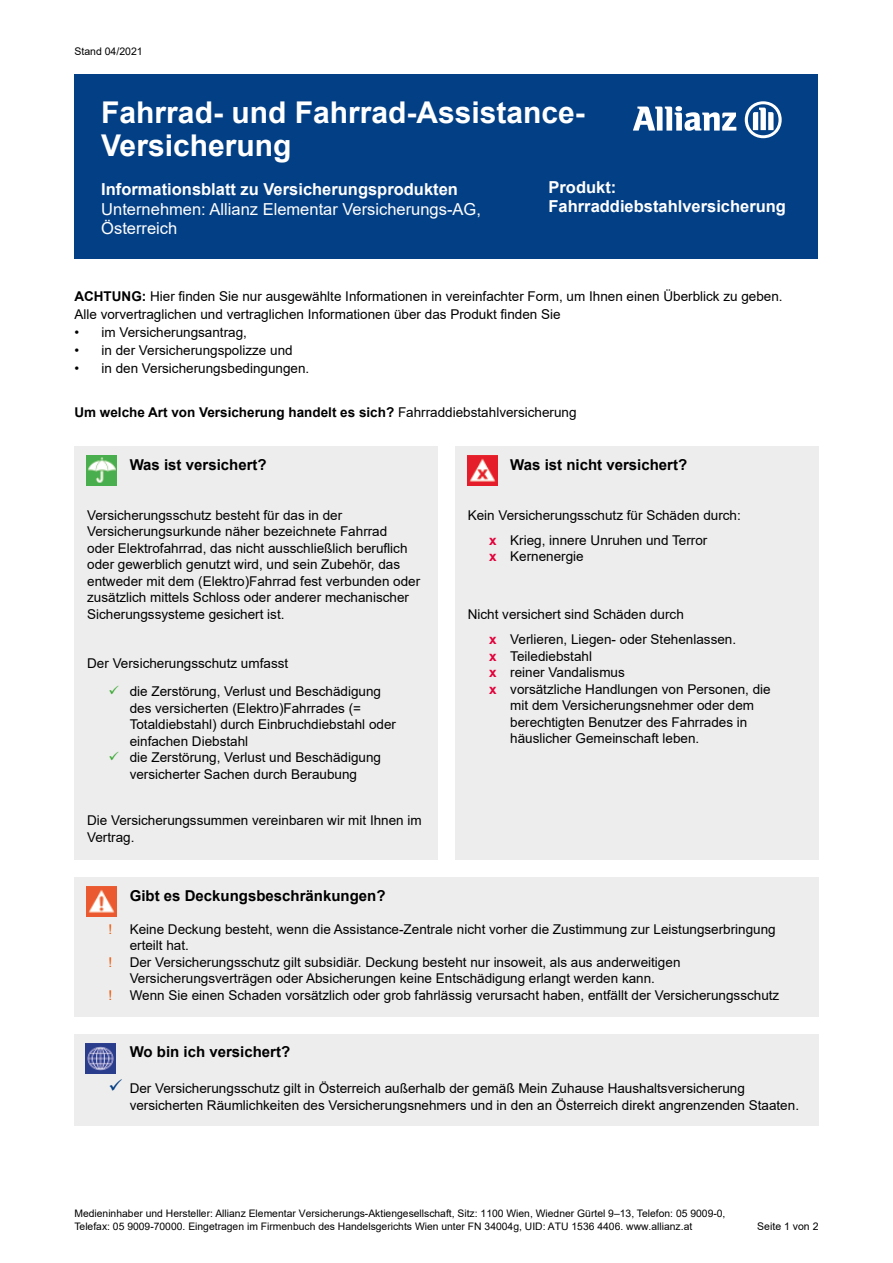
<style>
.page{position:relative;width:893px;height:1263px;background:#fff}
.page>*{position:absolute;margin:0;border:0;box-sizing:border-box;transform-origin:0 0}
.t1{font:700 30px/33px "Arial";color:#fff}
.t2{font:16.5px/19.5px "Arial";color:#fff}
.t3{font:700 16.5px/19.5px "Arial";color:#fff}
.t4{font:700 15px "Arial";color:#000}
.t5{font:13.5px/16.5px "Arial";color:#000}
.t6{font:700 13.5px "Arial";color:#000}
.t7{font:13.5px "Arial";color:#ea5b0b}
.t8{font:10.5px "Arial";color:#000}
.t9{font:10.35px/12.8px "Arial";color:#000}
.s1{font-weight:700}
.s2{font-weight:400}
.s3{color:#3aaa35}
.s4{font-weight:700;color:#e4003a}
.s5{color:#033f85}
</style>
<div class="page">
<div style="left:74px;top:1034px;width:745px;height:92px;background:#eeeded"></div>
<div style="left:74px;top:446px;width:363px;height:414px;background:#eeeded"></div>
<div style="left:455px;top:446px;width:363px;height:414px;background:#eeeded"></div>
<div style="left:74px;top:877px;width:745px;height:140px;background:#eeeded"></div>
<div style="left:74px;top:74px;width:744px;height:185px;background:#033f85"></div>
<svg style="left:633px;top:106px;width:103px;height:25px"></svg>
<svg style="left:745px;top:101px;width:37px;height:37px"></svg>
<img style="left:86px;top:456px;width:30px;height:29px">
<img style="left:86px;top:886px;width:30px;height:30px">
<img style="left:468px;top:456px;width:29px;height:29px">
<img style="left:85px;top:1043px;width:30px;height:30px">
<p class="t8" style="left:74px;top:44px;width:70px">Stand 04/2021</p>
<p class="t1" style="left:101px;top:96px;width:485px">Fahrrad- und Fahrrad-Assistance-<br>Versicherung</p>
<p class="t2" style="left:101px;top:179px;width:381px"><span class="s1">Informationsblatt zu Versicherungsprodukten<br></span>Unternehmen: Allianz Elementar Versicherungs-AG,<br>Österreich</p>
<p class="t3" style="left:549px;top:177px;width:239px">Produkt:<br>Fahrraddiebstahlversicherung</p>
<p class="t5" style="left:74px;top:287px;width:710px;line-height:18px"><span class="s1">ACHTUNG:</span> Hier finden Sie nur ausgewählte Informationen in vereinfachter Form, um Ihnen einen Überblick zu geben.<br>Alle vorvertraglichen und vertraglichen Informationen über das Produkt finden Sie</p>
<p class="t5" style="left:74px;top:324px;width:174px">• im Versicherungsantrag,</p>
<p class="t5" style="left:74px;top:342px;width:220px">• in der Versicherungspolizze und</p>
<p class="t5" style="left:74px;top:360px;width:236px">• in den Versicherungsbedingungen.</p>
<p class="t6" style="left:74px;top:403px;width:504px">Um welche Art von Versicherung handelt es sich? <span class="s2">Fahrraddiebstahlversicherung</span></p>
<h5 class="t4" style="left:130px;top:454px;width:138px">Was ist versichert?</h5>
<p class="t5" style="left:87px;top:507px;width:335px">Versicherungsschutz besteht für das in der Versicherungsurkunde näher bezeichnete Fahrrad<br>oder Elektrofahrrad, das nicht ausschließlich beruflich oder gewerblich genutzt wird, und sein Zubehör, das entweder mit dem (Elektro)Fahrrad fest verbunden oder zusätzlich mittels Schloss oder anderer mechanischer Sicherungssysteme gesichert ist.</p>
<p class="t5" style="left:87px;top:655px;width:203px">Der Versicherungsschutz umfasst</p>
<p class="t5" style="left:130px;top:683px;width:268px;text-indent:-21px"><span class="s3">✓</span> die Zerstörung, Verlust und Beschädigung des versicherten (Elektro)Fahrrades (= Totaldiebstahl) durch Einbruchdiebstahl oder einfachen Diebstahl</p>
<p class="t5" style="left:108px;top:749px;width:274px;text-align:center"><span class="s3">✓</span> die Zerstörung, Verlust und Beschädigung versicherter Sachen durch Beraubung</p>
<p class="t5" style="left:87px;top:812px;width:336px">Die Versicherungssummen vereinbaren wir mit Ihnen im<br>Vertrag.</p>
<p class="t4" style="left:510px;top:454px;width:178px">Was ist nicht versichert?</p>
<p class="t5" style="left:468px;top:507px;width:275px">Kein Versicherungsschutz für Schäden durch:</p>
<p class="t5" style="left:489px;top:532px;width:220px"><span class="s4">x</span> Krieg, innere Unruhen und Terror <span class="s4">x</span> Kernenergie</p>
<p class="t5" style="left:468px;top:606px;width:218px">Nicht versichert sind Schäden durch</p>
<p class="t5" style="left:489px;top:631px;width:283px"><span class="s4">x</span> Verlieren, Liegen- oder Stehenlassen.<br><span class="s4">x</span> Teilediebstahl<br><span class="s4">x</span> reiner Vandalismus<br><span class="s4">x</span> vorsätzliche Handlungen von Personen, die</p>
<p class="t5" style="left:510px;top:697px;width:245px">mit dem Versicherungsnehmer oder dem berechtigten Benutzer des Fahrrades in häuslicher Gemeinschaft leben.</p>
<h5 class="t4" style="left:130px;top:885px;width:257px">Gibt es Deckungsbeschränkungen?</h5>
<p class="t7" style="left:108px;top:920px;width:5px">!</p>
<p class="t5" style="left:130px;top:921px;width:648px">Keine Deckung besteht, wenn die Assistance-Zentrale nicht vorher die Zustimmung zur Leistungserbringung erteilt hat.</p>
<p class="t7" style="left:108px;top:953px;width:5px">!</p>
<p class="t5" style="left:130px;top:954px;width:552px">Der Versicherungsschutz gilt subsidiär. Deckung besteht nur insoweit, als aus anderweitigen<br>Versicherungsverträgen oder Absicherungen keine Entschädigung erlangt werden kann.</p>
<p class="t7" style="left:108px;top:986px;width:5px">!</p>
<p class="t5" style="left:130px;top:987px;width:651px">Wenn Sie einen Schaden vorsätzlich oder grob fahrlässig verursacht haben, entfällt der Versicherungsschutz</p>
<h5 class="t4" style="left:130px;top:1041px;width:162px">Wo bin ich versichert?</h5>
<p class="t5" style="left:130px;top:1080px;width:671px;text-indent:-21px"><span class="s5">✓</span> Der Versicherungsschutz gilt in Österreich außerhalb der gemäß Mein Zuhause Haushaltsversicherung versicherten Räumlichkeiten des Versicherungsnehmers und in den an Österreich direkt angrenzenden Staaten.</p>
<p class="t9" style="left:74px;top:1207px;width:653px">Medieninhaber und Hersteller: Allianz Elementar Versicherungs-Aktiengesellschaft, Sitz: 1100 Wien, Wiedner Gürtel 9–13, Telefon: 05 9009-0,<br>Telefax: 05 9009-70000. Eingetragen im Firmenbuch des Handelsgerichts Wien unter FN 34004g, UID: ATU 1536 4406. www.allianz.at</p>
<p class="t8" style="left:757px;top:1218px;width:63px">Seite 1 von 2</p>
</div>
